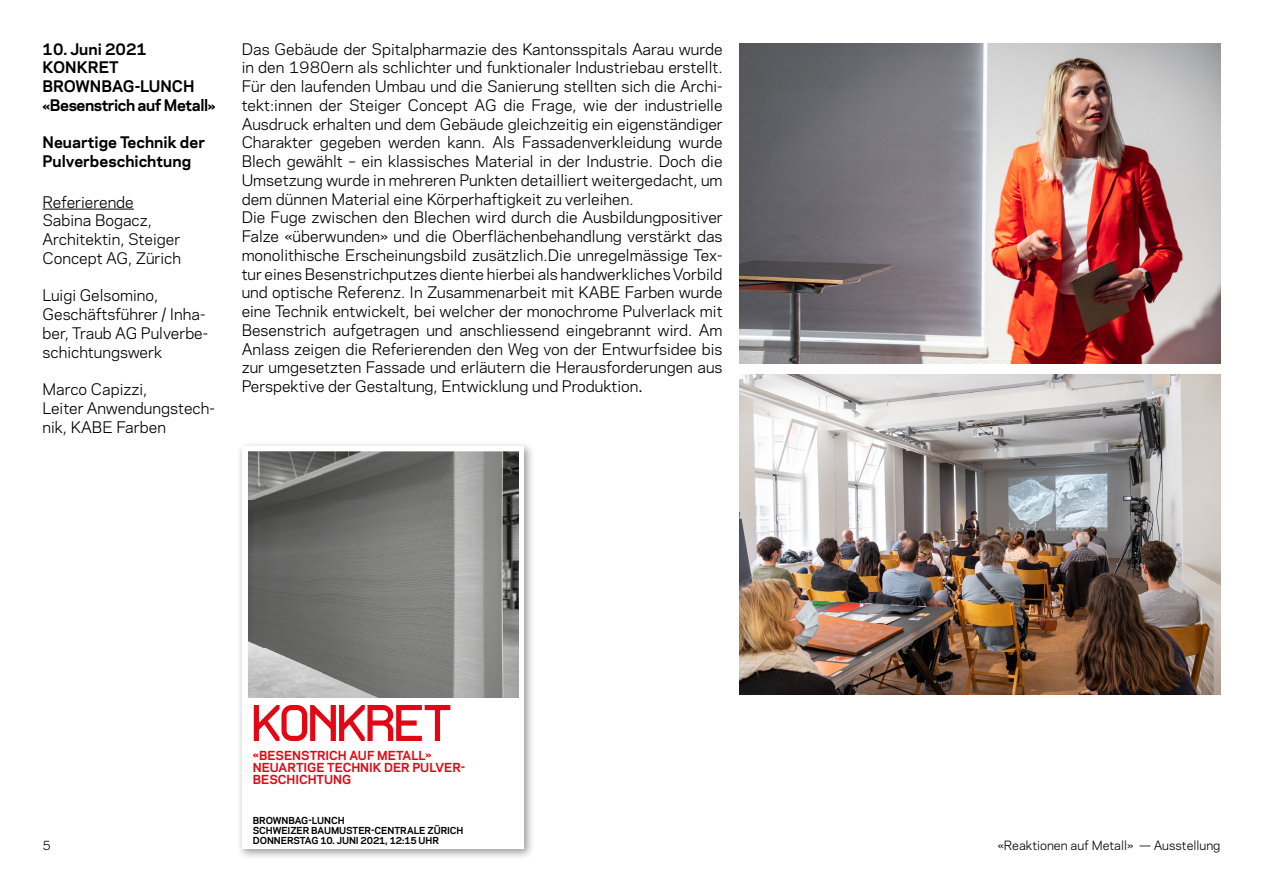
<style>
.page{position:relative;width:1263px;height:893px;background:#fff}
.page>*{position:absolute;margin:0;border:0;box-sizing:border-box;transform-origin:0 0}
.t1{font:50.25px "Auto Scape";letter-spacing:-.08em;color:#e30613}
.t2{font:15px/18.8px "Galaxie Polaris";color:#000}
.t3{font:700 15px/18.8px "Galaxie Polaris";letter-spacing:-.02em;color:#000}
.t4{font:700 15px/18.8px "Galaxie Polaris";color:#000}
.t5{font:12px "Galaxie Polaris";color:#000}
.t6{font:700 11.7px/11.9px "Galaxie Polaris";letter-spacing:-.005em;color:#e30613}
.t7{font:700 9.15px/9.9px "Galaxie Polaris";letter-spacing:-.01em;color:#000}
.s1{font-family:"Helvetica Neue"}
</style>
<div class="page">
<div style="left:236px;top:441px;width:299px;height:419px;background:#000;opacity:.4"></div>
<div style="left:242px;top:446px;width:281px;height:403px;background:#fff"></div>
<img style="left:249px;top:452px;width:269px;height:246px">
<img style="left:740px;top:374px;width:480px;height:320px">
<img style="left:739px;top:43px;width:481px;height:321px">
<hr style="left:43px;top:209px;width:91px;height:1px;background:#000">
<p class="t3" style="left:43px;top:39px;width:175px">10. Juni 2021<br>KONKRET<br>BROWNBAG-LUNCH «Besenstrich auf Metall»</p>
<p class="t4" style="left:43px;top:132px;width:164px">Neuartige Technik der<br>Pulverbeschichtung</p>
<p class="t2" style="left:43px;top:192px;width:140px">Referierende<br>Sabina Bogacz,<br>Architektin, Steiger<br>Concept AG, Zürich</p>
<p class="t2" style="left:43px;top:285px;width:167px">Luigi Gelsomino,<br>Geschäftsführer / Inha&shy;ber, Traub AG Pulverbe&shy;schichtungswerk</p>
<p class="t2" style="left:43px;top:379px;width:174px">Marco Capizzi,<br>Leiter Anwendungstech&shy;nik, KABE Farben</p>
<p class="t2" style="left:242px;top:39px;width:483px">Das Gebäude der Spitalpharmazie des Kantonsspitals Aarau wurde in den 1980ern als schlichter und funktionaler Industriebau erstellt.<br>Für den laufenden Umbau und die Sanierung stellten sich die Archi&shy;tekt:innen der Steiger Concept AG die Frage, wie der industrielle Ausdruck erhalten und dem Gebäude gleichzeitig ein eigenständiger Charakter gegeben werden kann. Als Fassadenverkleidung wurde Blech gewählt – ein klassisches Material in der Industrie. Doch die Umsetzung wurde in mehreren Punkten detailliert weitergedacht, um dem dünnen Material eine Körperhaftigkeit zu verleihen.<br>Die Fuge zwischen den Blechen wird durch die Ausbildungpositiver Falze «überwunden» und die Oberflächenbehandlung verstärkt das monolithische Erscheinungsbild zusätzlich.Die unregelmässige Tex&shy;tur eines Besenstrichputzes diente hierbei als handwerkliches Vorbild und optische Referenz. In Zusammenarbeit mit KABE Farben wurde eine Technik entwickelt, bei welcher der monochrome Pulverlack mit Besenstrich aufgetragen und anschliessend eingebrannt wird. Am Anlass zeigen die Referierenden den Weg von der Entwurfsidee bis zur umgesetzten Fassade und erläutern die Herausforderungen aus Perspektive der Gestaltung, Entwicklung und Produktion<span class="s1">.</span></p>
<h1 class="t1" style="left:253px;top:694px;width:205px">KONKRET</h1>
<p class="t6" style="left:253px;top:749px;width:214px">«BESENSTRICH AUF METALL»<br>NEUARTIGE TECHNIK DER PULVER-<br>BESCHICHTUNG</p>
<p class="t7" style="left:253px;top:815px;width:212px">BROWNBAG-LUNCH<br>SCHWEIZER BAUMUSTER-CENTRALE ZÜRICH<br>DONNERSTAG 10. JUNI 2021, 12:15 UHR</p>
<p class="t5" style="left:43px;top:837px;width:10px">5</p>
<p class="t5" style="left:998px;top:837px;width:224px">«Reaktionen auf Metall» — Ausstellung</p>
</div>
